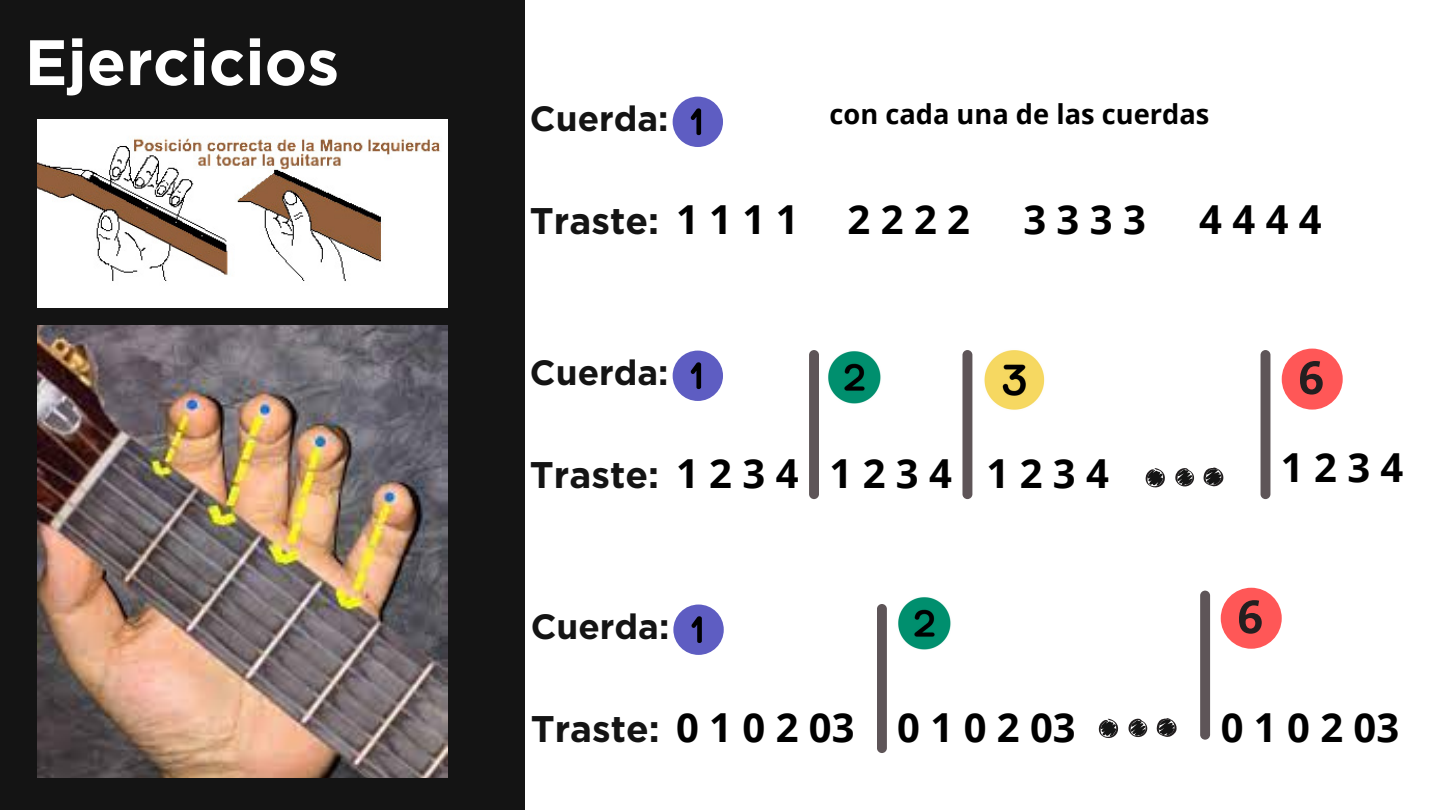
<style>
.page{position:relative;width:1440px;height:810px;background:#fff}
.page>*{position:absolute;margin:0;border:0;box-sizing:border-box;transform-origin:0 0}
.t1{font:700 64px "Gotham";color:#fff}
.t2{font:700 40px "Open Sans";letter-spacing:.26em;color:#000}
.t3{font:700 37.1px "Gotham";color:#141414}
.t4{font:700 35.1px "Gotham";color:#141414}
.t5{font:700 27.3px "Open Sans";color:#000}
.s1{font-family:"Open Sans";font-size:40px;color:#000}
</style>
<div class="page">
<div style="left:0;top:0;width:525px;height:810px;background:#141414"></div>
<img style="left:38px;top:326px;width:410px;height:451px">
<img style="left:38px;top:119px;width:410px;height:189px">
<div style="left:673px;top:97px;width:50px;height:50px;background:#5e5dc2;border-radius:50%"></div>
<svg style="left:690px;top:108px;width:11px;height:27px"></svg>
<div style="left:673px;top:351px;width:50px;height:50px;background:#5e5dc2;border-radius:50%"></div>
<svg style="left:690px;top:362px;width:11px;height:27px"></svg>
<div style="left:809px;top:350px;width:10px;height:149px;background:#5e5558;border-radius:5px"></div>
<img style="left:828px;top:351px;width:53px;height:52px">
<img style="left:984px;top:350px;width:61px;height:60px">
<div style="left:963px;top:350px;width:9px;height:149px;background:#5e5558;border-radius:5px"></div>
<div style="left:1261px;top:350px;width:9px;height:149px;background:#5e5558;border-radius:5px"></div>
<div style="left:1282px;top:349px;width:60px;height:60px;background:#ff5757;border-radius:50%"></div>
<svg style="left:1300px;top:361px;width:23px;height:34px"></svg>
<svg style="left:1145px;top:468px;width:20px;height:20px"></svg>
<svg style="left:1203px;top:467px;width:21px;height:20px"></svg>
<svg style="left:1175px;top:468px;width:19px;height:19px"></svg>
<div style="left:673px;top:605px;width:51px;height:50px;background:#5e5dc2;border-radius:50%"></div>
<svg style="left:691px;top:616px;width:11px;height:27px"></svg>
<div style="left:1200px;top:591px;width:10px;height:149px;background:#5e5558;border-radius:5px"></div>
<div style="left:1221px;top:588px;width:60px;height:60px;background:#ff5757;border-radius:50%"></div>
<svg style="left:1239px;top:600px;width:23px;height:34px"></svg>
<svg style="left:1099px;top:719px;width:20px;height:19px"></svg>
<svg style="left:1156px;top:718px;width:21px;height:19px"></svg>
<svg style="left:1128px;top:719px;width:20px;height:19px"></svg>
<img style="left:898px;top:597px;width:53px;height:52px">
<div style="left:877px;top:604px;width:10px;height:149px;background:#5e5558;border-radius:5px"></div>
<p class="t1" style="left:25px;top:24px;width:316px">Ejercicios</p>
<p class="t4" style="left:530px;top:97px;width:140px">Cuerda:</p>
<p class="t5" style="left:829px;top:95px;width:381px">con cada una de las cuerdas</p>
<p class="t3" style="left:530px;top:198px;width:270px">Traste: <span class="s1">1 1 1 1</span></p>
<p class="t2" style="left:848px;top:191px;width:124px">2222</p>
<p class="t4" style="left:530px;top:351px;width:140px">Cuerda:</p>
<p class="t2" style="left:1023px;top:191px;width:124px">3333</p>
<p class="t2" style="left:1199px;top:191px;width:124px">4444</p>
<p class="t3" style="left:530px;top:452px;width:270px">Traste: <span class="s1">1 2 3 4</span></p>
<p class="t2" style="left:830px;top:445px;width:124px">1234</p>
<p class="t2" style="left:987px;top:445px;width:124px">1234</p>
<p class="t2" style="left:1281px;top:439px;width:124px">1234</p>
<p class="t4" style="left:531px;top:605px;width:140px">Cuerda:</p>
<p class="t3" style="left:531px;top:706px;width:325px">Traste: <span class="s1">0 1 0 2 03</span></p>
<p class="t2" style="left:897px;top:699px;width:180px">010203</p>
<p class="t2" style="left:1221px;top:699px;width:180px">010203</p>
</div>
